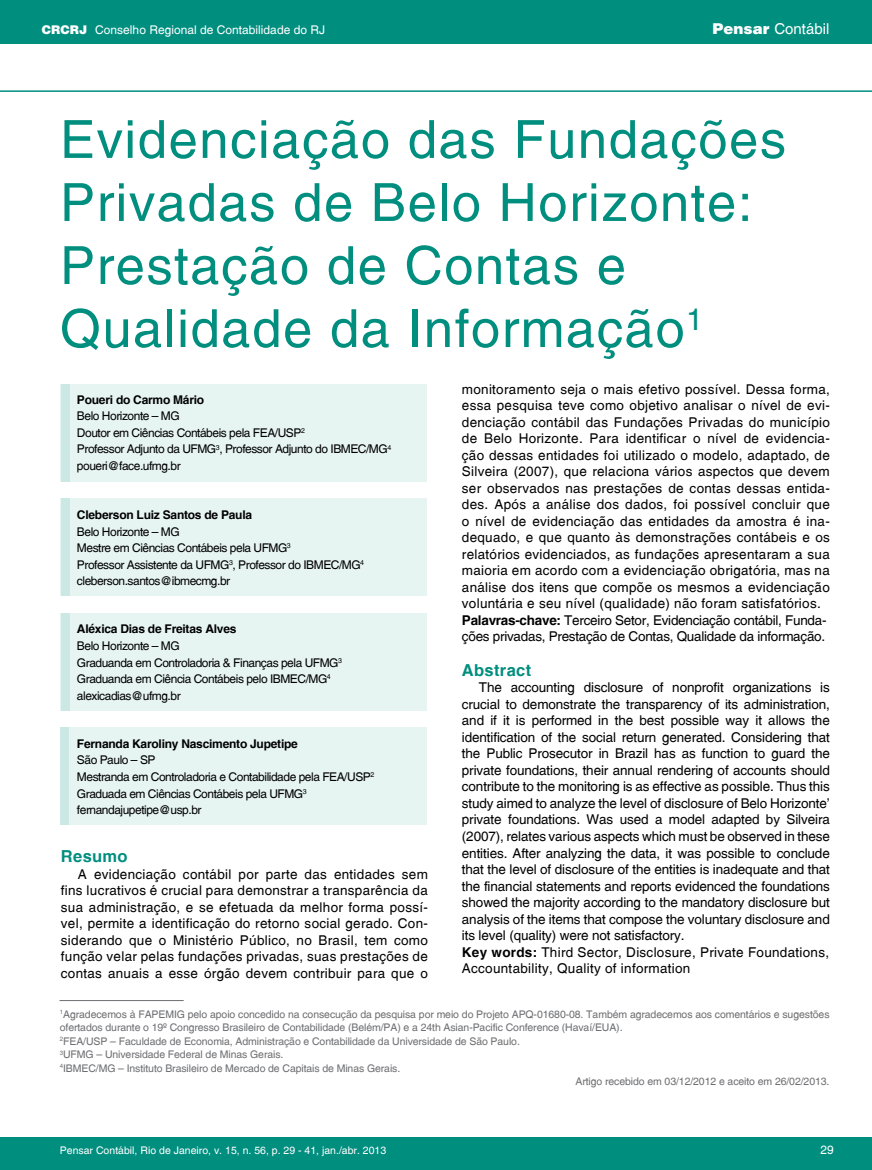
<style>
.page{position:relative;width:872px;height:1170px;background:#fff}
.page>*{position:absolute;margin:0;border:0;box-sizing:border-box;transform-origin:0 0}
.t1{font:52.5px/63px "Switzerland Plain";letter-spacing:.03em;color:#008e7f}
.t2{font:700 16.5px "Switzerland";letter-spacing:.02em;color:#008e7f}
.t3{font:15px "Switzerland Plain";color:#fff}
.t4{font:13.5px/16.5px "Switzerland Plain";letter-spacing:-.01em;color:#000;text-align:justify}
.t5{font:13.5px/16.5px "Switzerland Plain";letter-spacing:.02em;color:#000}
.t6{font:12px/16.5px "Switzerland Plain";letter-spacing:-.04em;color:#000}
.t7{font:700 12px "Switzerland";letter-spacing:-.02em;color:#000}
.t8{font:12px "Switzerland Plain";color:#fff}
.t9{font:10.5px "Switzerland Plain";letter-spacing:-.01em;color:#6d6e71}
.t10{font:10.5px "Switzerland Plain";color:#fff}
.s1{font-family:"Switzerland Black"}
.s2{font-family:"Switzerland";font-weight:700}
</style>
<div class="page">
<div style="left:0;top:0;width:872px;height:44px;background:#008e7f"></div>
<hr style="left:0;top:90px;width:872px;height:2px;background:#008e7f">
<div style="left:0;top:1137px;width:872px;height:32px;background:#008e7f"></div>
<div style="left:61px;top:384px;width:366px;height:97px;background:#e6f4f2"></div>
<div style="left:61px;top:384px;width:9px;height:97px;background:#cce8e5"></div>
<div style="left:61px;top:498px;width:366px;height:97px;background:#e6f4f2"></div>
<div style="left:61px;top:498px;width:9px;height:97px;background:#cce8e5"></div>
<div style="left:61px;top:612px;width:366px;height:98px;background:#e6f4f2"></div>
<div style="left:61px;top:612px;width:9px;height:98px;background:#cce8e5"></div>
<div style="left:60px;top:727px;width:366px;height:97px;background:#e6f4f2"></div>
<div style="left:60px;top:727px;width:9px;height:97px;background:#cce8e5"></div>
<hr style="left:60px;top:1000px;width:124px;height:1px;background:#6d6e71">
<p class="t8" style="left:42px;top:22px;width:285px"><span class="s1">CRCRJ</span> Conselho Regional de Contabilidade do RJ</p>
<p class="t3" style="left:712px;top:20px;width:118px"><span class="s1">Pensar</span> Contábil</p>
<h1 class="t1" style="left:60px;top:107px;width:727px">Evidenciação das Fundações<br>Privadas de Belo Horizonte:<br>Prestação de Contas e<br>Qualidade da Informação<sup>1</sup></h1>
<p class="t7" style="left:77px;top:392px;width:129px">Poueri do Carmo Mário</p>
<p class="t6" style="left:77px;top:408px;width:316px">Belo Horizonte – MG<br>Doutor em Ciências Contábeis pela FEA/USP<sup>2<br></sup>Professor Adjunto da UFMG<sup>3</sup>, Professor Adjunto do IBMEC/MG<sup>4 </sup>poueri@face.ufmg.br</p>
<p class="t7" style="left:77px;top:507px;width:177px">Cleberson Luiz Santos de Paula</p>
<p class="t6" style="left:77px;top:523px;width:289px">Belo Horizonte – MG<br>Mestre em Ciências Contábeis pela UFMG<sup>3<br></sup>Professor Assistente da UFMG<sup>3</sup>, Professor do IBMEC/MG<sup>4 </sup>cleberson.santos@ibmecmg.br</p>
<p class="t7" style="left:77px;top:622px;width:161px">Aléxica Dias de Freitas Alves</p>
<p class="t6" style="left:77px;top:637px;width:266px">Belo Horizonte – MG<br>Graduanda em Controladoria &amp; Finanças pela UFMG<sup>3<br></sup>Graduanda em Ciência Contábeis pelo IBMEC/MG<sup>4 </sup>alexicadias@ufmg.br</p>
<p class="t7" style="left:77px;top:736px;width:222px">Fernanda Karoliny Nascimento Jupetipe</p>
<p class="t6" style="left:77px;top:751px;width:299px">São Paulo – SP<br>Mestranda em Controladoria e Contabilidade pela FEA/USP<sup>2<br></sup>Graduada em Ciências Contábeis pela UFMG<sup>3 </sup>fernandajupetipe@usp.br</p>
<p class="t5" style="left:462px;top:380px;width:369px">monitoramento seja o mais efetivo possível. Dessa forma, essa pesquisa teve como objetivo analisar o nível de evi&shy;denciação contábil das Fundações Privadas do município de Belo Horizonte. Para identificar o nível de evidencia&shy;ção dessas entidades foi utilizado o modelo, adaptado, de Silveira (2007), que relaciona vários aspectos que devem ser observados nas prestações de contas dessas entida&shy;des. Após a análise dos dados, foi possível concluir que o nível de evidenciação das entidades da amostra é ina&shy;dequado, e que quanto às demonstrações contábeis e os relatórios evidenciados, as fundações apresentaram a sua maioria em acordo com a evidenciação obrigatória, mas na análise dos itens que compõe os mesmos a evidenciação voluntária e seu nível (qualidade) não foram satisfatórios.<br><span class="s2">Palavras-chave:</span> Terceiro Setor, Evidenciação contábil, Funda&shy;ções privadas, Prestação de Contas, Qualidade da informação.</p>
<p class="t2" style="left:462px;top:660px;width:71px">Abstract</p>
<p class="t4" style="left:462px;top:679px;width:369px;text-align:left;text-indent:17px">The accounting disclosure of nonprofit organizations is crucial to demonstrate the transparency of its administration, and if it is performed in the best possible way it allows the identification of the social return generated. Considering that the Public Prosecutor in Brazil has as function to guard the private foundations, their annual rendering of accounts should contribute to the monitoring is as effective as possible. Thus this study aimed to analyze the level of disclosure of Belo Horizonte’ private foundations. Was used a model adapted by Silveira (2007), relates various aspects which must be observed in these entities. After analyzing the data, it was possible to conclude that the level of disclosure of the entities is inadequate and that the financial statements and reports evidenced the foundations showed the majority according to the mandatory disclosure but analysis of the items that compose the voluntary disclosure and its level (quality) were not satisfactory.<br><span class="s2">Key words:</span> Third Sector, Disclosure, Private Foundations, Accountability, Quality of information</p>
<p class="t9" style="left:60px;top:1007px;width:771px"><sup>1</sup>Agradecemos à FAPEMIG pelo apoio concedido na consecução da pesquisa por meio do Projeto APQ-01680-08. Também agradecemos aos comentários e sugestões</p>
<p class="t9" style="left:60px;top:1020px;width:564px">ofertados durante o 19º Congresso Brasileiro de Contabilidade (Belém/PA) e a 24th Asian-Pacific Conference (Havaí/EUA).</p>
<p class="t9" style="left:60px;top:1034px;width:461px"><sup>2</sup>FEA/USP – Faculdade de Economia, Administração e Contabilidade da Universidade de São Paulo.</p>
<p class="t9" style="left:60px;top:1047px;width:225px"><sup>3</sup>UFMG – Universidade Federal de Minas Gerais.</p>
<p class="t9" style="left:60px;top:1061px;width:342px"><sup>4</sup>IBMEC/MG – Instituto Brasileiro de Mercado de Capitais de Minas Gerais.</p>
<p class="t9" style="left:575px;top:1074px;width:255px">Artigo recebido em 03/12/2012 e aceito em 26/02/2013.</p>
<p class="t2" style="left:61px;top:846px;width:68px">Resumo</p>
<p class="t4" style="left:61px;top:865px;width:368px;text-indent:17px">A evidenciação contábil por parte das entidades sem fins lucrativos é crucial para demonstrar a transparência da sua administração, e se efetuada da melhor forma possí&shy;vel, permite a identificação do retorno social gerado. Con&shy;siderando que o Ministério Público, no Brasil, tem como função velar pelas fundações privadas, suas prestações de contas anuais a esse órgão devem contribuir para que o</p>
<p class="t10" style="left:60px;top:1143px;width:328px">Pensar Contábil, Rio de Janeiro, v. 15, n. 56, p. 29 - 41, jan./abr. 2013</p>
<p class="t8" style="left:820px;top:1142px;width:15px">29</p>
</div>
